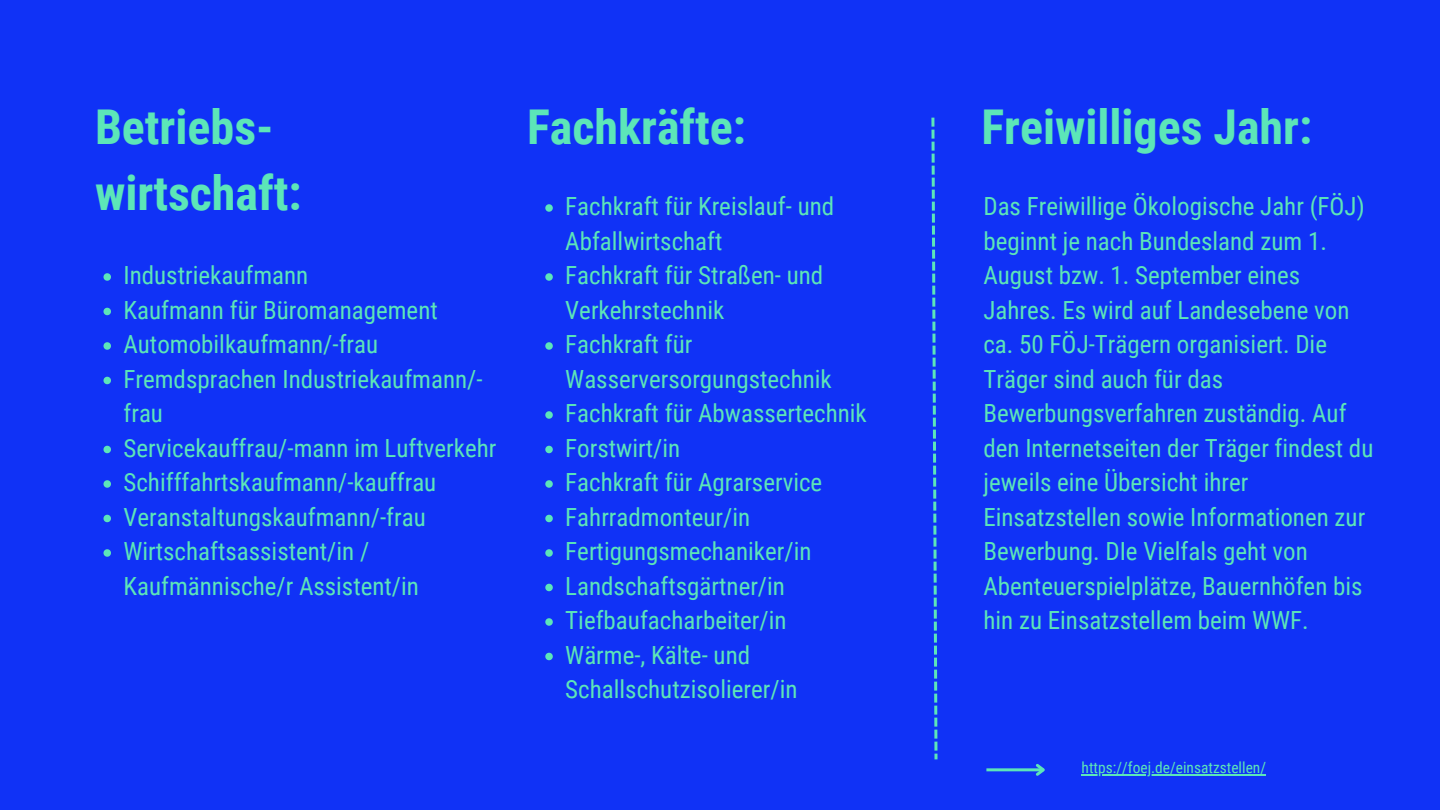
<style>
.page{position:relative;width:1440px;height:810px;background:#1032f6}
.page>*{position:absolute;margin:0;border:0;box-sizing:border-box;transform-origin:0 0}
.t1{font:700 48px "Roboto Condensed";color:#5ce6b8}
.t2{font:25px/34.5px "Roboto Condensed";color:#5ce6b8}
.t3{font:15.4px "Roboto Condensed";color:#5ce6b8}
</style>
<div class="page">
<svg style="left:545px;top:204px;width:8px;height:8px"></svg>
<svg style="left:545px;top:273px;width:8px;height:8px"></svg>
<svg style="left:545px;top:342px;width:8px;height:8px"></svg>
<svg style="left:545px;top:411px;width:8px;height:8px"></svg>
<svg style="left:545px;top:446px;width:8px;height:7px"></svg>
<svg style="left:545px;top:480px;width:8px;height:8px"></svg>
<svg style="left:545px;top:515px;width:8px;height:7px"></svg>
<svg style="left:545px;top:549px;width:8px;height:8px"></svg>
<svg style="left:545px;top:584px;width:8px;height:7px"></svg>
<svg style="left:545px;top:618px;width:8px;height:8px"></svg>
<svg style="left:545px;top:653px;width:8px;height:7px"></svg>
<hr style="left:986px;top:768px;width:57px;height:3px;background:#5ce6b8">
<svg style="left:1033px;top:764px;width:12px;height:12px"></svg>
<svg style="left:104px;top:273px;width:7px;height:8px"></svg>
<svg style="left:104px;top:308px;width:7px;height:7px"></svg>
<svg style="left:104px;top:342px;width:7px;height:8px"></svg>
<svg style="left:104px;top:377px;width:7px;height:7px"></svg>
<svg style="left:104px;top:446px;width:7px;height:7px"></svg>
<svg style="left:104px;top:480px;width:7px;height:8px"></svg>
<svg style="left:104px;top:515px;width:7px;height:7px"></svg>
<svg style="left:104px;top:549px;width:7px;height:8px"></svg>
<hr style="left:1082px;top:774px;width:184px;height:2px;background:#5ce6b8">
<svg style="left:931px;top:118px;width:7px;height:641px"></svg>
<p class="t1" style="left:95px;top:99px;width:180px">Betriebs-</p>
<p class="t1" style="left:95px;top:166px;width:208px">wirtschaft:</p>
<p class="t2" style="left:123px;top:259px;width:186px">Industriekaufmann</p>
<p class="t2" style="left:123px;top:293px;width:316px">Kaufmann für Büromanagement</p>
<p class="t2" style="left:123px;top:328px;width:256px">Automobilkaufmann/-frau</p>
<p class="t2" style="left:123px;top:362px;width:361px">Fremdsprachen Industriekaufmann/- frau</p>
<p class="t2" style="left:123px;top:431px;width:375px">Servicekauffrau/-mann im Luftverkehr</p>
<p class="t2" style="left:123px;top:466px;width:314px">Schifffahrtskaufmann/-kauffrau</p>
<p class="t2" style="left:123px;top:500px;width:304px">Veranstaltungskaufmann/-frau</p>
<p class="t2" style="left:123px;top:535px;width:297px">Wirtschaftsassistent/in /<br>Kaufmännische/r Assistent/in</p>
<p class="t1" style="left:527px;top:99px;width:220px">Fachkräfte:</p>
<p class="t1" style="left:981px;top:99px;width:332px">Freiwilliges Jahr:</p>
<p class="t2" style="left:983px;top:190px;width:392px">Das Freiwillige Ökologische Jahr (FÖJ) beginnt je nach Bundesland zum 1.<br>August bzw. 1. September eines Jahres. Es wird auf Landesebene von ca. 50 FÖJ-Trägern organisiert. Die Träger sind auch für das Bewerbungsverfahren zuständig. Auf den Internetseiten der Träger findest du jeweils eine Übersicht ihrer Einsatzstellen sowie Informationen zur Bewerbung. DIe Vielfals geht von Abenteuerspielplätze, Bauernhöfen bis hin zu Einsatzstellem beim WWF.</p>
<p class="t2" style="left:565px;top:190px;width:271px">Fachkraft für Kreislauf- und<br>Abfallwirtschaft</p>
<p class="t2" style="left:565px;top:259px;width:260px">Fachkraft für Straßen- und<br>Verkehrstechnik</p>
<p class="t2" style="left:565px;top:328px;width:268px">Fachkraft für<br>Wasserversorgungstechnik</p>
<p class="t2" style="left:565px;top:397px;width:303px">Fachkraft für Abwassertechnik</p>
<p class="t2" style="left:565px;top:431px;width:116px">Forstwirt/in</p>
<p class="t2" style="left:565px;top:466px;width:259px">Fachkraft für Agrarservice</p>
<p class="t2" style="left:565px;top:500px;width:186px">Fahrradmonteur/in</p>
<p class="t2" style="left:565px;top:535px;width:248px">Fertigungsmechaniker/in</p>
<p class="t2" style="left:565px;top:569px;width:221px">Landschaftsgärtner/in</p>
<p class="t2" style="left:565px;top:604px;width:223px">Tiefbaufacharbeiter/in</p>
<p class="t2" style="left:565px;top:638px;width:234px">Wärme-, Kälte- und<br>Schallschutzisolierer/in</p>
<p class="t3" style="left:1082px;top:759px;width:186px">https://foej.de/einsatzstellen/</p>
</div>
